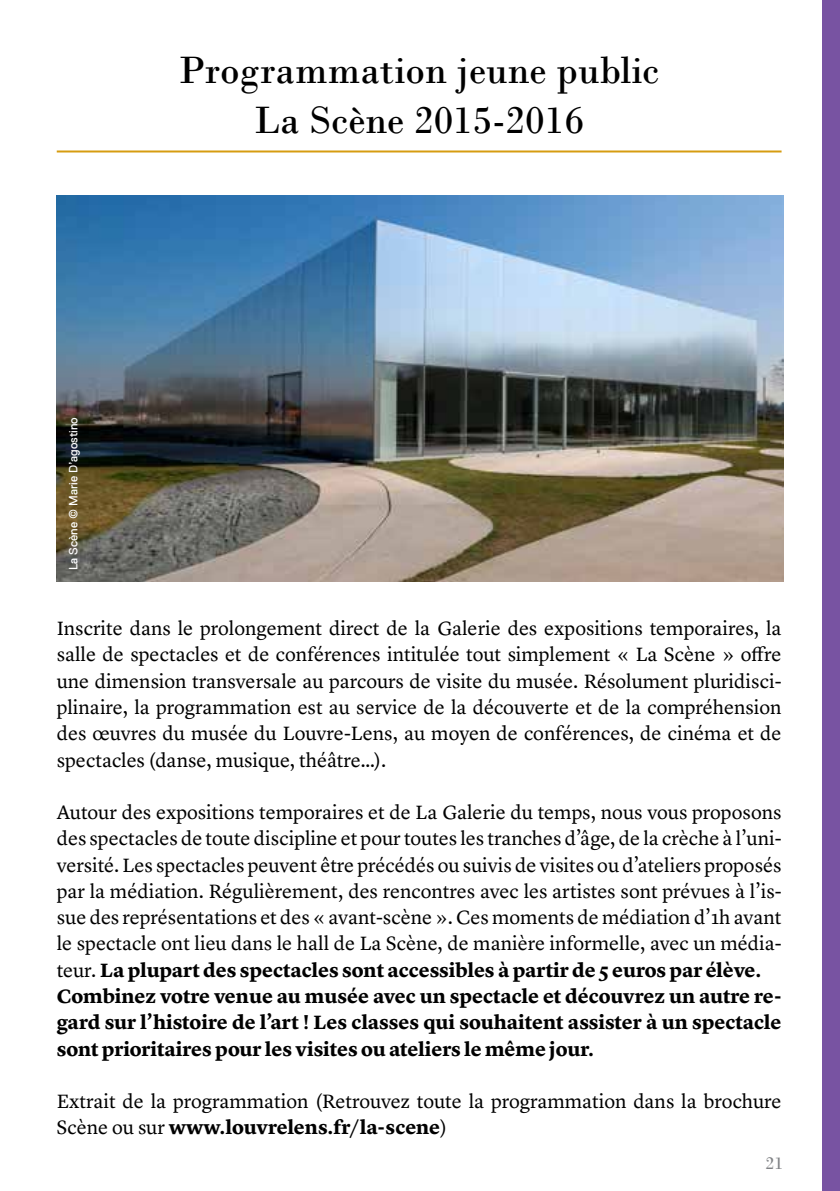
<style>
.page{position:relative;width:840px;height:1191px;background:#fff}
.page>*{position:absolute;margin:0;border:0;box-sizing:border-box;transform-origin:0 0}
.t1{font:40px/50.2px "Bodoni";color:#000;text-align:center}
.t2{font:20px/26.2px "Lyon Text";color:#000}
.t3{font:18px "Bodoni";color:#808285}
.t4{font:12px "Replica";color:#fff}
.s1{font-weight:700}
</style>
<div class="page">
<hr style="left:57px;top:150px;width:724px;height:2px;background:#d69c11">
<img style="left:57px;top:196px;width:725px;height:385px">
<div style="left:822px;top:0;width:17px;height:1191px;background:#7853a2"></div>
<h1 class="t1" style="left:179px;top:45px;width:481px">Programmation jeune public<br>La Scène 2015-2016</h1>
<p class="t4" style="left:67px;top:570px;width:154px;rotate:-90deg">La Scène © Marie D’agostino</p>
<p class="t2" style="left:57px;top:614px;width:726px;text-align:justify">Inscrite dans le prolongement direct de la Galerie des expositions temporaires, la salle de spectacles et de conférences intitulée tout simplement « La Scène » offre une dimension transversale au parcours de visite du musée. Résolument pluridisci&shy;plinaire, la programmation est au service de la découverte et de la compréhension des œuvres du musée du Louvre-Lens, au moyen de conférences, de cinéma et de spectacles (danse, musique, théâtre…).</p>
<p class="t2" style="left:57px;top:797px;width:726px">Autour des expositions temporaires et de La Galerie du temps, nous vous proposons des spectacles de toute discipline et pour toutes les tranches d’âge, de la crèche à l’uni&shy;versité. Les spectacles peuvent être précédés ou suivis de visites ou d’ateliers proposés par la médiation. Régulièrement, des rencontres avec les artistes sont prévues à l’is&shy;sue des représentations et des « avant-scène ». Ces moments de médiation d’1h avant le spectacle ont lieu dans le hall de La Scène, de manière informelle, avec un média&shy;teur. <span class="s1">La plupart des spectacles sont accessibles à partir de 5 euros par élève.<br>Combinez votre venue au musée avec un spectacle et découvrez un autre re&shy;gard sur l’histoire de l’art ! Les classes qui souhaitent assister à un spectacle sont prioritaires pour les visites ou ateliers le même jour.</span></p>
<p class="t2" style="left:57px;top:1086px;width:726px">Extrait de la programmation (Retrouvez toute la programmation dans la brochure<br>Scène ou sur <span class="s1">www.louvrelens.fr/la-scene</span>)</p>
<p class="t3" style="left:765px;top:1152px;width:19px">21</p>
</div>
